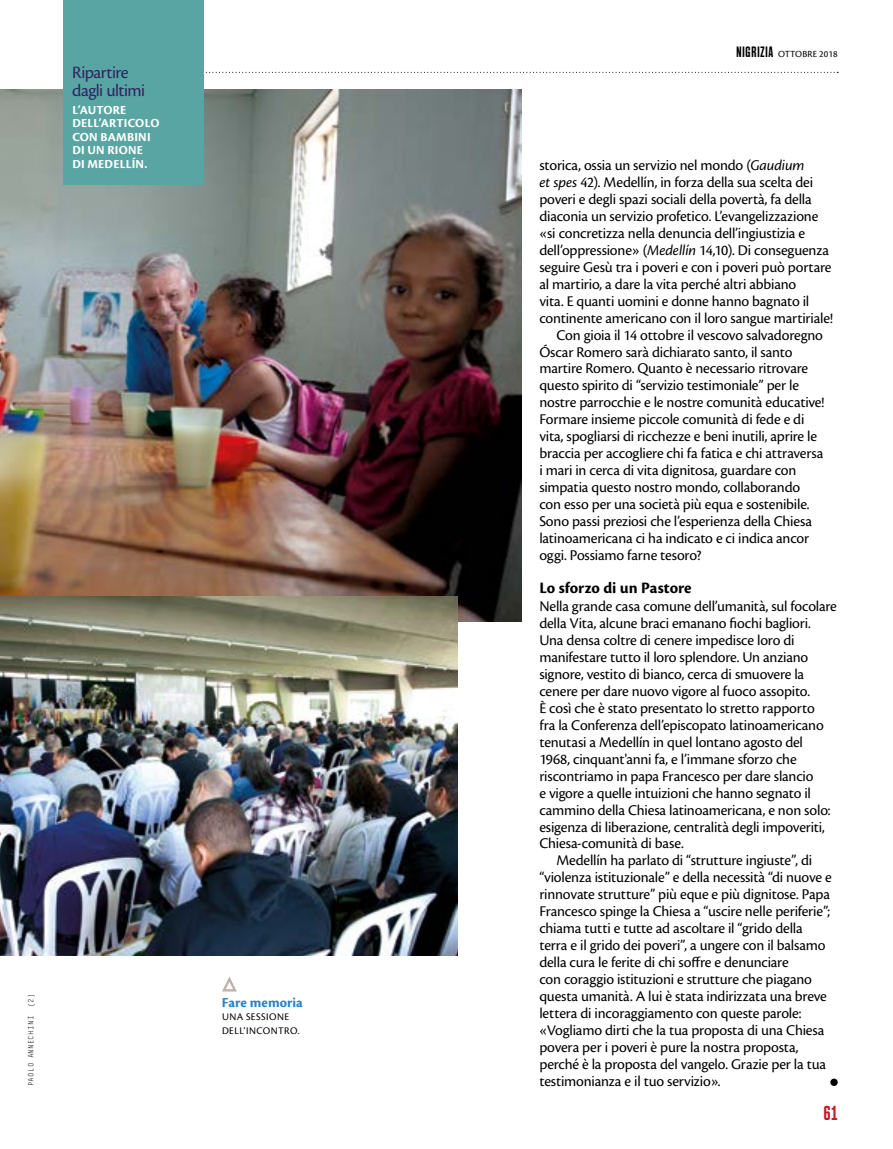
<style>
.page{position:relative;width:893px;height:1149px;background:#fff}
.page>*{position:absolute;margin:0;border:0;box-sizing:border-box;transform-origin:0 0}
.t1{font:300 20.25px "A Beckett";color:#c61a27}
.t2{font:18px/17.2px "Cronos Pro";letter-spacing:-.03em;color:#312362}
.t3{font:700 16.5px "Cronos Pro";color:#000}
.t4{font:15.45px "Cronos Pro";letter-spacing:-.01em;color:#000}
.t5{font:700 14.25px "Cronos Pro";letter-spacing:.005em;color:#2581c4}
.t6{font:700 12.75px/13.5px "Cronos Pro";letter-spacing:.02em;color:#fff}
.t7{font:10.5px/13.5px "Cronos Pro";letter-spacing:.045em;color:#000}
.t8{font:9.75px "Cronos Pro";letter-spacing:.01em;color:#000}
.t9{font:300 7.5px "Decima Mono";letter-spacing:.035em;color:#000}
.s1{font-family:"A Beckett";font-weight:300;font-size:15px}
.s2{font-style:italic}
</style>
<div class="page">
<img style="left:0;top:89px;width:521px;height:532px">
<svg style="left:205px;top:72px;width:633px;height:1px"></svg>
<div style="left:64px;top:48px;width:140px;height:136px;background:#59a5a3"></div>
<div style="left:830px;top:1078px;width:8px;height:7px;background:#000;border-radius:50%"></div>
<div style="left:64px;top:0;width:140px;height:60px;background:#59a5a3"></div>
<img style="left:0;top:596px;width:458px;height:358px">
<svg style="left:222px;top:977px;width:15px;height:15px"></svg>
<p class="t2" style="left:72px;top:64px;width:74px">Ripartire dagli ultimi</p>
<p class="t6" style="left:72px;top:103px;width:89px">L’AUTORE<br>DELL’ARTICOLO<br>CON BAMBINI<br>DI UN RIONE<br>DI MEDELLÍN.</p>
<p class="t9" style="left:27px;top:1085px;width:94px;rotate:-90deg">PAOLO ANNECHINI (2)</p>
<p class="t5" style="left:222px;top:993px;width:82px">Fare memoria</p>
<p class="t7" style="left:222px;top:1009px;width:79px">UNA SESSIONE<br>DELL’INCONTRO.</p>
<p class="t8" style="left:736px;top:48px;width:103px"><span class="s1">NIGRIZIA</span> OTTOBRE 2018</p>
<p class="t4" style="left:539px;top:156px;width:267px">storica, ossia un servizio nel mondo (<span class="s2">Gaudium</span></p>
<p class="t4" style="left:539px;top:173px;width:275px"><span class="s2">et spes</span> 42). Medellín, in forza della sua scelta dei</p>
<p class="t4" style="left:539px;top:190px;width:274px">poveri e degli spazi sociali della povertà, fa della</p>
<p class="t4" style="left:539px;top:207px;width:280px">diaconia un servizio profetico. L’evangelizzazione</p>
<p class="t4" style="left:539px;top:224px;width:267px">«si concretizza nella denuncia dell’ingiustizia e</p>
<p class="t4" style="left:539px;top:241px;width:291px">dell’oppressione» (<span class="s2">Medellín</span> 14,10). Di conseguenza</p>
<p class="t4" style="left:539px;top:258px;width:294px">seguire Gesù tra i poveri e con i poveri può portare</p>
<p class="t4" style="left:539px;top:275px;width:258px">al martirio, a dare la vita perché altri abbiano</p>
<p class="t4" style="left:539px;top:292px;width:271px">vita. E quanti uomini e donne hanno bagnato il</p>
<p class="t4" style="left:539px;top:309px;width:295px">continente americano con il loro sangue martiriale!</p>
<p class="t4" style="left:556px;top:326px;width:268px">Con gioia il 14 ottobre il vescovo salvadoregno</p>
<p class="t4" style="left:539px;top:343px;width:255px">Óscar Romero sarà dichiarato santo, il santo</p>
<p class="t4" style="left:539px;top:359px;width:270px">martire Romero. Quanto è necessario ritrovare</p>
<p class="t4" style="left:539px;top:376px;width:261px">questo spirito di “servizio testimoniale” per le</p>
<p class="t4" style="left:539px;top:393px;width:287px">nostre parrocchie e le nostre comunità educative!</p>
<p class="t4" style="left:539px;top:410px;width:267px">Formare insieme piccole comunità di fede e di</p>
<p class="t4" style="left:539px;top:427px;width:279px">vita, spogliarsi di ricchezze e beni inutili, aprire le</p>
<p class="t4" style="left:539px;top:444px;width:285px">braccia per accogliere chi fa fatica e chi attraversa</p>
<p class="t4" style="left:539px;top:461px;width:259px">i mari in cerca di vita dignitosa, guardare con</p>
<p class="t4" style="left:539px;top:478px;width:262px">simpatia questo nostro mondo, collaborando</p>
<p class="t4" style="left:539px;top:495px;width:272px">con esso per una società più equa e sostenibile.</p>
<p class="t4" style="left:539px;top:512px;width:274px">Sono passi preziosi che l’esperienza della Chiesa</p>
<p class="t4" style="left:539px;top:529px;width:271px">latinoamericana ci ha indicato e ci indica ancor</p>
<p class="t4" style="left:539px;top:546px;width:164px">oggi. Possiamo farne tesoro?</p>
<p class="t3" style="left:539px;top:577px;width:154px">Lo sforzo di un Pastore</p>
<p class="t4" style="left:539px;top:597px;width:299px">Nella grande casa comune dell’umanità, sul focolare</p>
<p class="t4" style="left:539px;top:614px;width:273px">della Vita, alcune braci emanano fiochi bagliori.</p>
<p class="t4" style="left:539px;top:631px;width:257px">Una densa coltre di cenere impedisce loro di</p>
<p class="t4" style="left:539px;top:648px;width:270px">manifestare tutto il loro splendore. Un anziano</p>
<p class="t4" style="left:539px;top:665px;width:266px">signore, vestito di bianco, cerca di smuovere la</p>
<p class="t4" style="left:539px;top:682px;width:272px">cenere per dare nuovo vigore al fuoco assopito.</p>
<p class="t4" style="left:539px;top:698px;width:277px">È così che è stato presentato lo stretto rapporto</p>
<p class="t4" style="left:539px;top:715px;width:286px">fra la Conferenza dell’episcopato latinoamericano</p>
<p class="t4" style="left:539px;top:732px;width:265px">tenutasi a Medellín in quel lontano agosto del</p>
<p class="t4" style="left:539px;top:749px;width:259px">1968, cinquant'anni fa, e l’immane sforzo che</p>
<p class="t4" style="left:539px;top:766px;width:276px">riscontriamo in papa Francesco per dare slancio</p>
<p class="t4" style="left:539px;top:783px;width:273px">e vigore a quelle intuizioni che hanno segnato il</p>
<p class="t4" style="left:539px;top:800px;width:293px">cammino della Chiesa latinoamericana, e non solo:</p>
<p class="t4" style="left:539px;top:817px;width:287px">esigenza di liberazione, centralità degli impoveriti,</p>
<p class="t4" style="left:539px;top:834px;width:146px">Chiesa-comunità di base.</p>
<p class="t4" style="left:556px;top:851px;width:257px">Medellín ha parlato di “strutture ingiuste”, di</p>
<p class="t4" style="left:539px;top:868px;width:294px">“violenza istituzionale” e della necessità “di nuove e</p>
<p class="t4" style="left:539px;top:885px;width:292px">rinnovate strutture” più eque e più dignitose. Papa</p>
<p class="t4" style="left:539px;top:902px;width:292px">Francesco spinge la Chiesa a “uscire nelle periferie”;</p>
<p class="t4" style="left:539px;top:919px;width:265px">chiama tutti e tutte ad ascoltare il “grido della</p>
<p class="t4" style="left:539px;top:936px;width:288px">terra e il grido dei poveri”, a ungere con il balsamo</p>
<p class="t4" style="left:539px;top:953px;width:251px">della cura le ferite di chi soffre e denunciare</p>
<p class="t4" style="left:539px;top:970px;width:274px">con coraggio istituzioni e strutture che piagano</p>
<p class="t4" style="left:539px;top:987px;width:289px">questa umanità. A lui è stata indirizzata una breve</p>
<p class="t4" style="left:539px;top:1004px;width:264px">lettera di incoraggiamento con queste parole:</p>
<p class="t4" style="left:539px;top:1021px;width:287px">«Vogliamo dirti che la tua proposta di una Chiesa</p>
<p class="t4" style="left:539px;top:1037px;width:261px">povera per i poveri è pure la nostra proposta,</p>
<p class="t4" style="left:539px;top:1054px;width:288px">perché è la proposta del vangelo. Grazie per la tua</p>
<p class="t4" style="left:539px;top:1071px;width:183px">testimonianza e il tuo servizio».</p>
<h1 class="t1" style="left:824px;top:1100px;width:15px">61</h1>
</div>
